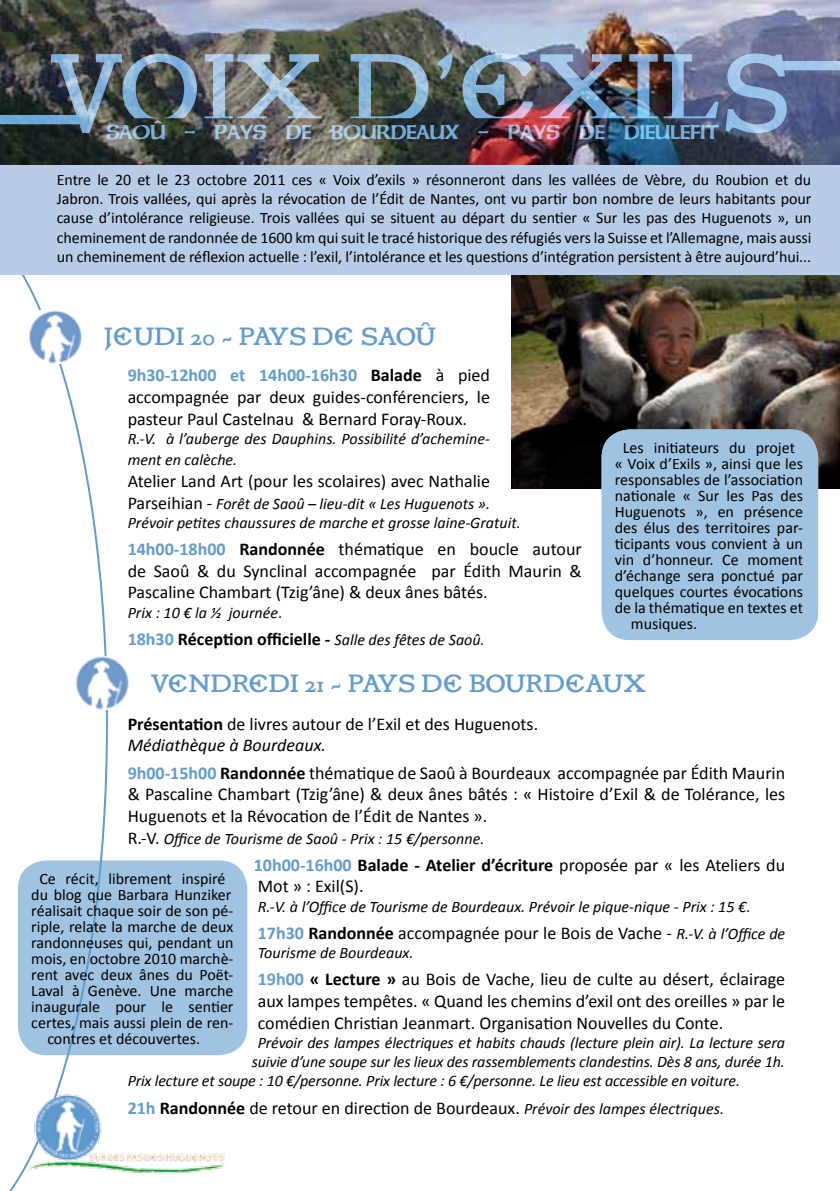
<style>
.page{position:relative;width:840px;height:1191px;background:#fff}
.page>*{position:absolute;margin:0;border:0;box-sizing:border-box;transform-origin:0 0}
.t1{font:24px "P22 Vale Kings Fount";color:#619bcf}
.t2{font:22px "Sherwood";letter-spacing:-.05em;color:#619bcf}
.t3{font:18px/21.6px "Calibri";color:#000;text-align:justify}
.t4{font:700 18px "Calibri";color:#000}
.t5{font:16px/19.2px "Calibri";color:#000;text-align:justify}
.t6{font:italic 16px/21.6px "Calibri";color:#000}
.s1{font-weight:700;color:#619bcf}
.s2{font-weight:700}
.s3{font-style:normal;font-size:18px}
.s4{font-style:normal}
.s5{color:#619bcf}
.s6{font-weight:400;font-style:italic;font-size:16px}
.s7{font-style:italic}
.s8{font-style:italic;font-size:16px}
</style>
<div class="page">
<img style="left:511px;top:275px;width:328px;height:214px">
<img style="left:0;top:0;width:839px;height:165px">
<svg style="left:9px;top:275px;width:99px;height:916px"></svg>
<div style="left:0;top:165px;width:839px;height:110px;background:#b8cce7"></div>
<img style="left:26px;top:1090px;width:199px;height:83px">
<img style="left:29px;top:310px;width:52px;height:53px">
<img style="left:76px;top:657px;width:52px;height:52px">
<img style="left:0;top:53px;width:718px;height:80px">
<svg style="left:725px;top:54px;width:114px;height:79px"></svg>
<div style="left:18px;top:860px;width:229px;height:195px;background:#a0c3e2;border-radius:28px"></div>
<div style="left:601px;top:429px;width:216px;height:211px;background:#a0c3e2;border-radius:28px"></div>
<h2 class="t2" style="left:105px;top:120px;width:615px">SAOÛ – PAYS DE BOURDEAUX – PAYS DE DIEULEFIT</h2>
<p class="t5" style="left:57px;top:170px;width:755px">Entre le 20 et le 23 octobre 2011 ces « Voix d’exils » résonneront dans les vallées de Vèbre, du Roubion et du Jabron. Trois vallées, qui après la révocation de l’Édit de Nantes, ont vu partir bon nombre de leurs habitants pour cause d’intolérance religieuse. Trois vallées qui se situent au départ du sentier « Sur les pas des Huguenots », un cheminement de randonnée de 1600 km qui suit le tracé historique des réfugiés vers la Suisse et l’Allemagne, mais aussi un cheminement de réflexion actuelle : l’exil, l’intolérance et les questions d’intégration persistent à être aujourd’hui...</p>
<h1 class="t1" style="left:104px;top:321px;width:333px">JEUDI 20 - PAYS DE SAOÛ</h1>
<p class="t3" style="left:128px;top:365px;width:363px"><span class="s1">9h30-12h00 et 14h00-16h30</span> <span class="s2">Balade</span> à pied accompagnée par deux guides-conférenciers, le pasteur Paul Castelnau &amp; Bernard Foray-Roux.</p>
<p class="t6" style="left:128px;top:427px;width:363px">R.-V. à l’auberge des Dauphins. Possibilité d’achemine&shy;ment en calèche.</p>
<p class="t3" style="left:128px;top:470px;width:363px">Atelier Land Art (pour les scolaires) avec Nathalie</p>
<p class="t6" style="left:128px;top:493px;width:394px;line-height:19.2px"><span class="s3">Parseihian -</span> Forêt de Saoû – lieu-dit « Les Huguenots ».<br>Prévoir petites chaussures de marche et grosse laine-Gratuit.</p>
<p class="t3" style="left:128px;top:538px;width:455px"><span class="s1">14h00-18h00</span> <span class="s2">Randonnée</span> thématique en boucle autour de Saoû &amp; du Synclinal accompagnée par Édith Maurin &amp; Pascaline Chambart (Tzig’âne) &amp; deux ânes bâtés.</p>
<p class="t6" style="left:128px;top:601px;width:156px">Prix : 10 € la ½ journée<span class="s4">.</span></p>
<p class="t4" style="left:128px;top:627px;width:358px"><span class="s5">18h30</span> Réception officielle - <span class="s6">Salle des fêtes de Saoû.</span></p>
<h1 class="t1" style="left:151px;top:668px;width:496px">VENDREDI 21 - PAYS DE BOURDEAUX</h1>
<p class="t3" style="left:128px;top:713px;width:412px"><span class="s2">Présentation</span> de livres autour de l’Exil et des Huguenots.<br><span class="s7">Médiathèque à Bourdeaux.</span></p>
<p class="t3" style="left:128px;top:762px;width:658px"><span class="s1">9h00-15h00</span> <span class="s2">Randonnée</span> thématique de Saoû à Bourdeaux accompagnée par Édith Maurin &amp; Pascaline Chambart (Tzig’âne) &amp; deux ânes bâtés : « Histoire d’Exil &amp; de Tolérance, les Huguenots et la Révocation de l’Édit de Nantes ».</p>
<p class="t6" style="left:128px;top:827px;width:358px"><span class="s3">R.-V.</span> Office de Tourisme de Saoû - Prix : 15 €/personne.</p>
<p class="t3" style="left:254px;top:854px;width:532px"><span class="s1">10h00-16h00</span> <span class="s2">Balade - Atelier d’écriture</span> proposée par « les Ateliers du<br>Mot » : Exil(S).</p>
<p class="t6" style="left:258px;top:895px;width:493px">R.-V. à l’Office de Tourisme de Bourdeaux. Prévoir le pique-nique - Prix : 15 €<span class="s4">.</span></p>
<p class="t3" style="left:258px;top:922px;width:528px"><span class="s1">17h30</span> <span class="s2">Randonnée</span> accompagnée pour le Bois de Vache - <span class="s8">R.-V. à l’Office de</span></p>
<p class="t6" style="left:258px;top:941px;width:157px">Tourisme de Bourdeaux.</p>
<p class="t3" style="left:258px;top:968px;width:528px"><span class="s1">19h00</span> <span class="s2">« Lecture »</span> au Bois de Vache, lieu de culte au désert, éclairage aux lampes tempêtes. « Quand les chemins d’exil ont des oreilles » par le comédien Christian Jeanmart. Organisation Nouvelles du Conte.</p>
<p class="t6" style="left:258px;top:1031px;width:528px">Prévoir des lampes électriques et habits chauds (lecture plein air). La lecture sera</p>
<p class="t6" style="left:252px;top:1050px;width:534px">suivie d’une soupe sur les lieux des rassemblements clandestins. Dès 8 ans, durée 1h.</p>
<p class="t6" style="left:128px;top:1069px;width:613px">Prix lecture et soupe : 10 €/personne. Prix lecture : 6 €/personne. Le lieu est accessible en voiture.</p>
<p class="t3" style="left:128px;top:1096px;width:597px"><span class="s1">21h</span> <span class="s2">Randonnée</span> de retour en direction de Bourdeaux. <span class="s8">Prévoir des lampes électriques.</span></p>
<p class="t5" style="left:622px;top:438px;width:173px">Les initiateurs du projet</p>
<p class="t5" style="left:614px;top:454px;width:189px">« Voix d’Exils », ainsi que les</p>
<p class="t5" style="left:614px;top:470px;width:189px">responsables de l’association</p>
<p class="t5" style="left:614px;top:486px;width:189px">nationale « Sur les Pas des</p>
<p class="t5" style="left:614px;top:502px;width:190px">Huguenots », en présence</p>
<p class="t5" style="left:614px;top:518px;width:189px">des élus des territoires par-</p>
<p class="t5" style="left:614px;top:534px;width:189px">ticipants vous convient à un</p>
<p class="t5" style="left:614px;top:550px;width:189px">vin d’honneur. Ce moment</p>
<p class="t5" style="left:614px;top:566px;width:189px">d’échange sera ponctué par</p>
<p class="t5" style="left:614px;top:582px;width:189px">quelques courtes évocations</p>
<p class="t5" style="left:614px;top:598px;width:189px">de la thématique en textes et</p>
<p class="t5" style="left:630px;top:614px;width:68px">musiques.</p>
<p class="t5" style="left:39px;top:869px;width:187px">Ce récit, librement inspiré</p>
<p class="t5" style="left:31px;top:885px;width:202px">du blog que Barbara Hunziker</p>
<p class="t5" style="left:31px;top:901px;width:203px">réalisait chaque soir de son pé-</p>
<p class="t5" style="left:31px;top:917px;width:203px">riple, relate la marche de deux</p>
<p class="t5" style="left:31px;top:933px;width:203px">randonneuses qui, pendant un</p>
<p class="t5" style="left:31px;top:949px;width:203px">mois, en octobre 2010 marchè-</p>
<p class="t5" style="left:31px;top:965px;width:203px">rent avec deux ânes du Poët-</p>
<p class="t5" style="left:31px;top:981px;width:203px">Laval à Genève. Une marche</p>
<p class="t5" style="left:31px;top:997px;width:204px">inaugurale pour le sentier</p>
<p class="t5" style="left:31px;top:1013px;width:203px">certes, mais aussi plein de ren-</p>
<p class="t5" style="left:47px;top:1029px;width:154px">contres et découvertes.</p>
</div>
